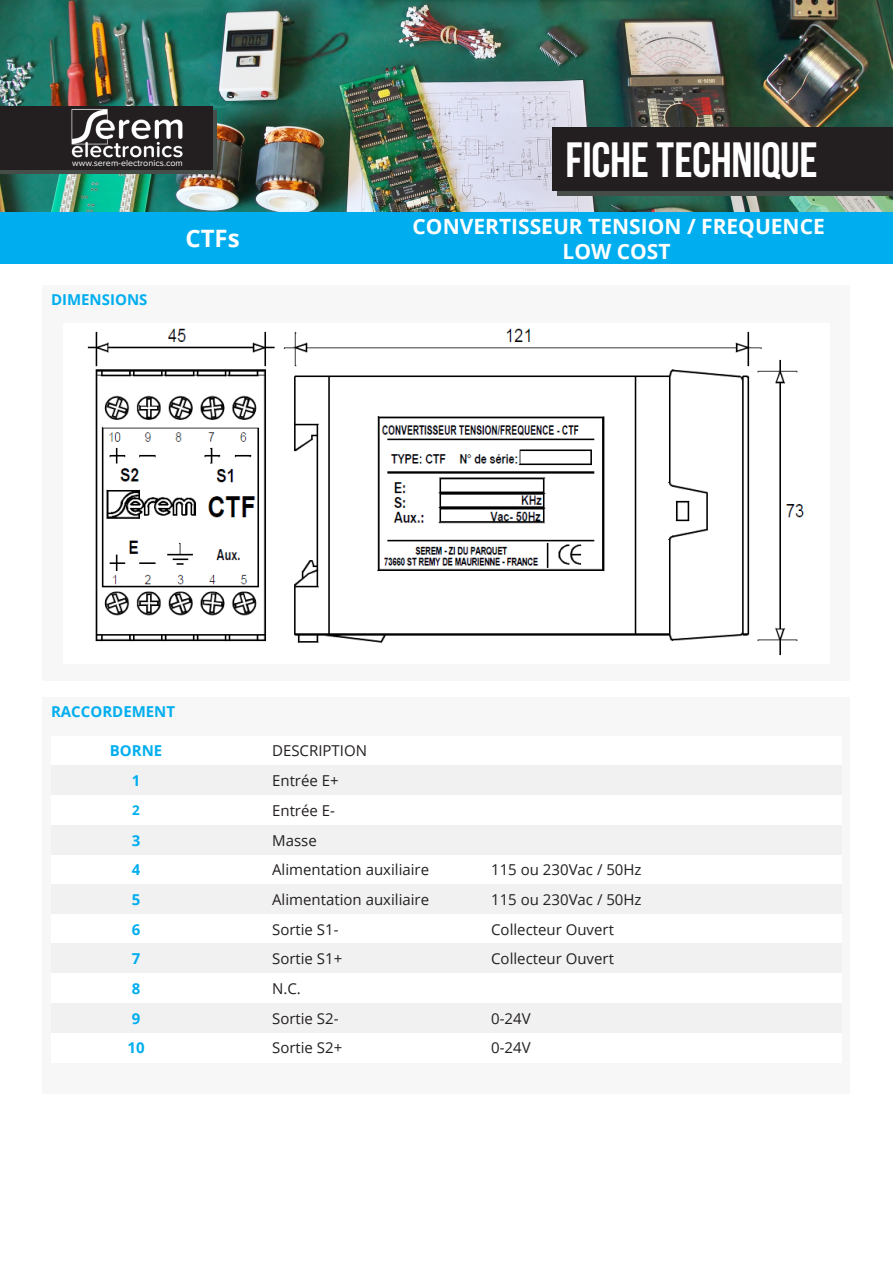
<style>
.page{position:relative;width:893px;height:1263px;background:#fff}
.page>*{position:absolute;margin:0;border:0;box-sizing:border-box;transform-origin:0 0}
.t1{font:49.5px "Bebas Neue";letter-spacing:-.01em;color:#fff}
.t2{font:700 24px "Open Sans";color:#fff}
.t3{font:700 21px/25.2px "Open Sans";color:#fff;text-align:center}
.t4{font:15px "Open Sans";color:#231f20}
.t5{font:700 15px "Open Sans";color:#00aeef}
.t6{font:700 13.5px "Open Sans";color:#00aeef}
.t7{font:9px "Proxima Nova Soft";color:#fff}
</style>
<div class="page">
<img style="left:0;top:1px;width:893px;height:212px">
<div style="left:557px;top:191px;width:336px;height:5px;background:#474e4a"></div>
<div style="left:553px;top:128px;width:340px;height:63px;background:#231f20"></div>
<div style="left:0;top:213px;width:893px;height:51px;background:#00aeef"></div>
<div style="left:43px;top:285px;width:807px;height:395px;background:#f7f7f7"></div>
<img style="left:87px;top:328px;width:717px;height:328px">
<div style="left:43px;top:697px;width:807px;height:397px;background:#f7f7f7"></div>
<div style="left:51px;top:736px;width:170px;height:29px;background:#fff"></div>
<div style="left:221px;top:736px;width:621px;height:29px;background:#fff"></div>
<div style="left:51px;top:765px;width:170px;height:30px;background:#f1f1f1"></div>
<div style="left:221px;top:765px;width:621px;height:30px;background:#f1f1f1"></div>
<div style="left:51px;top:795px;width:170px;height:30px;background:#fff"></div>
<div style="left:221px;top:795px;width:621px;height:30px;background:#fff"></div>
<div style="left:51px;top:825px;width:170px;height:30px;background:#f1f1f1"></div>
<div style="left:221px;top:825px;width:621px;height:30px;background:#f1f1f1"></div>
<div style="left:51px;top:855px;width:170px;height:29px;background:#fff"></div>
<div style="left:221px;top:855px;width:621px;height:29px;background:#fff"></div>
<div style="left:51px;top:884px;width:170px;height:30px;background:#f1f1f1"></div>
<div style="left:221px;top:884px;width:621px;height:30px;background:#f1f1f1"></div>
<div style="left:51px;top:914px;width:170px;height:30px;background:#fff"></div>
<div style="left:221px;top:914px;width:621px;height:30px;background:#fff"></div>
<div style="left:51px;top:943px;width:170px;height:30px;background:#f1f1f1"></div>
<div style="left:221px;top:943px;width:621px;height:30px;background:#f1f1f1"></div>
<div style="left:51px;top:973px;width:170px;height:30px;background:#fff"></div>
<div style="left:221px;top:973px;width:621px;height:30px;background:#fff"></div>
<div style="left:51px;top:1003px;width:170px;height:30px;background:#f1f1f1"></div>
<div style="left:221px;top:1003px;width:621px;height:30px;background:#f1f1f1"></div>
<div style="left:51px;top:1033px;width:170px;height:29px;background:#fff"></div>
<div style="left:221px;top:1033px;width:621px;height:29px;background:#fff"></div>
<div style="left:0;top:111px;width:217px;height:63px;background:#474e4a"></div>
<div style="left:0;top:106px;width:213px;height:64px;background:#231f20"></div>
<img style="left:71px;top:109px;width:112px;height:49px">
<p class="t7" style="left:72px;top:158px;width:112px">www.serem-electronics.com</p>
<p class="t5" style="left:51px;top:289px;width:98px">DIMENSIONS</p>
<p class="t2" style="left:185px;top:222px;width:56px">CTFs</p>
<p class="t1" style="left:566px;top:133px;width:254px">FICHE TECHNIQUE</p>
<p class="t3" style="left:413px;top:213px;width:414px">CONVERTISSEUR TENSION / FREQUENCE<br>LOW COST</p>
<p class="t5" style="left:51px;top:701px;width:126px">RACCORDEMENT</p>
<p class="t5" style="left:110px;top:740px;width:54px">BORNE</p>
<p class="t4" style="left:272px;top:740px;width:96px">DESCRIPTION</p>
<p class="t5" style="left:132px;top:770px;width:10px">1</p>
<p class="t4" style="left:272px;top:770px;width:68px">Entrée E+</p>
<p class="t6" style="left:132px;top:801px;width:9px">2</p>
<p class="t4" style="left:272px;top:800px;width:64px">Entrée E-</p>
<p class="t5" style="left:132px;top:829px;width:10px">3</p>
<p class="t4" style="left:272px;top:830px;width:46px">Masse</p>
<p class="t5" style="left:132px;top:859px;width:10px">4</p>
<p class="t4" style="left:272px;top:860px;width:159px">Alimentation auxiliaire</p>
<p class="t4" style="left:491px;top:860px;width:152px">115 ou 230Vac / 50Hz</p>
<p class="t5" style="left:132px;top:889px;width:10px">5</p>
<p class="t4" style="left:272px;top:889px;width:159px">Alimentation auxiliaire</p>
<p class="t4" style="left:491px;top:889px;width:152px">115 ou 230Vac / 50Hz</p>
<p class="t5" style="left:132px;top:919px;width:10px">6</p>
<p class="t4" style="left:272px;top:919px;width:68px">Sortie S1-</p>
<p class="t4" style="left:491px;top:919px;width:124px">Collecteur Ouvert</p>
<p class="t5" style="left:132px;top:948px;width:10px">7</p>
<p class="t4" style="left:272px;top:948px;width:72px">Sortie S1+</p>
<p class="t4" style="left:491px;top:948px;width:124px">Collecteur Ouvert</p>
<p class="t5" style="left:132px;top:978px;width:10px">8</p>
<p class="t4" style="left:272px;top:978px;width:30px">N.C.</p>
<p class="t5" style="left:132px;top:1007px;width:10px">9</p>
<p class="t4" style="left:272px;top:1008px;width:68px">Sortie S2-</p>
<p class="t4" style="left:491px;top:1008px;width:41px">0-24V</p>
<p class="t5" style="left:128px;top:1037px;width:19px">10</p>
<p class="t4" style="left:272px;top:1038px;width:72px">Sortie S2+</p>
<p class="t4" style="left:491px;top:1038px;width:41px">0-24V</p>
</div>
